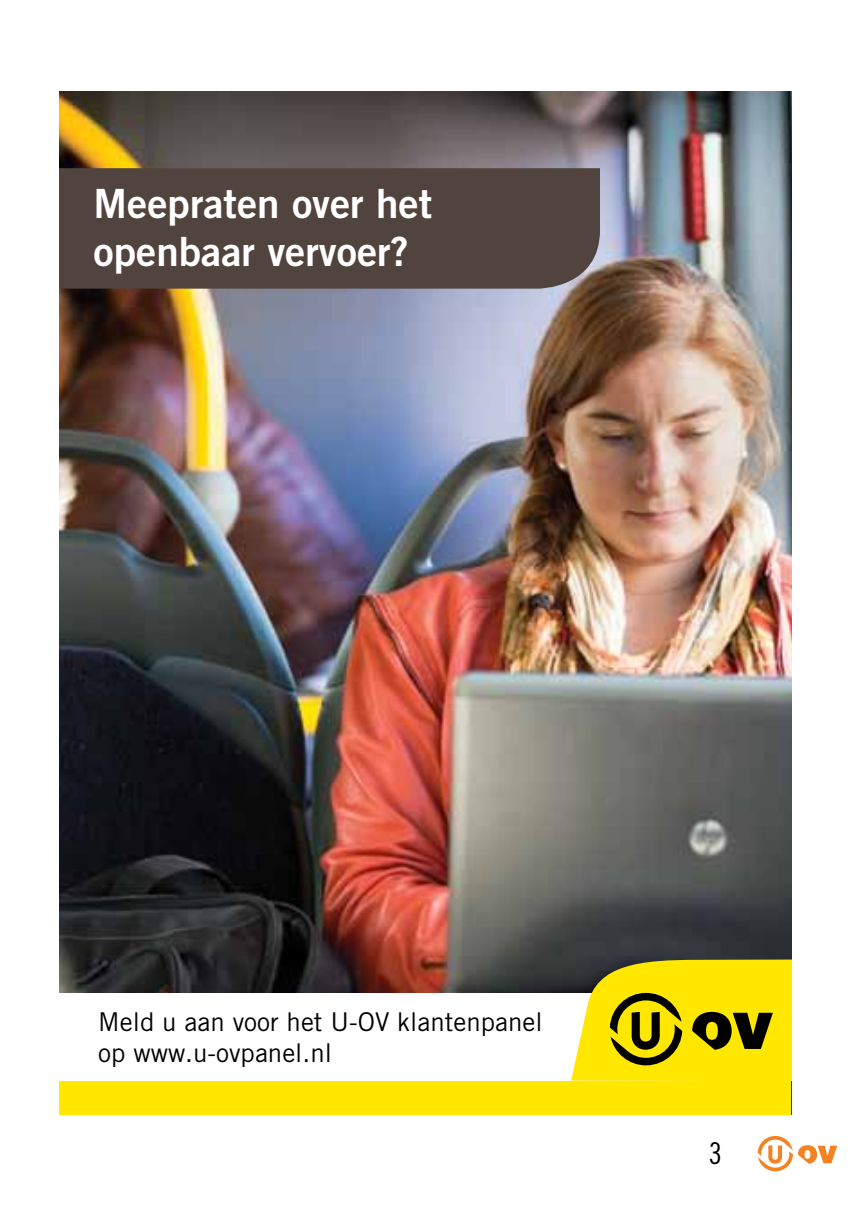
<style>
.page{position:relative;width:851px;height:1205px;background:#fff}
.page>*{position:absolute;margin:0;border:0;box-sizing:border-box;transform-origin:0 0}
.t1{font:40.25px/48.5px "Trade Gothic LT Std Bd 2";color:#fff}
.t2{font:30px "Trade Gothic LT Std Cn 18";color:#000}
.t3{font:25.75px/31px "Trade Gothic LT Std";color:#000}
</style>
<div class="page">
<svg style="left:757px;top:1136px;width:80px;height:35px"></svg>
<img style="left:60px;top:91px;width:731px;height:902px">
<div style="left:60px;top:1081px;width:731px;height:33px;background:#ffe700"></div>
<svg style="left:571px;top:959px;width:220px;height:122px;background:#cebc0b"></svg>
<div style="left:60px;top:168px;width:540px;height:121px;background:#51443f"></div>
<h1 class="t1" style="left:94px;top:178px;width:340px">Meepraten over het openbaar vervoer?</h1>
<p class="t3" style="left:98px;top:1006px;width:445px">Meld u aan voor het U-OV klantenpanel op www.u-ovpanel.nl</p>
<p class="t2" style="left:708px;top:1136px;width:15px">3</p>
</div>
